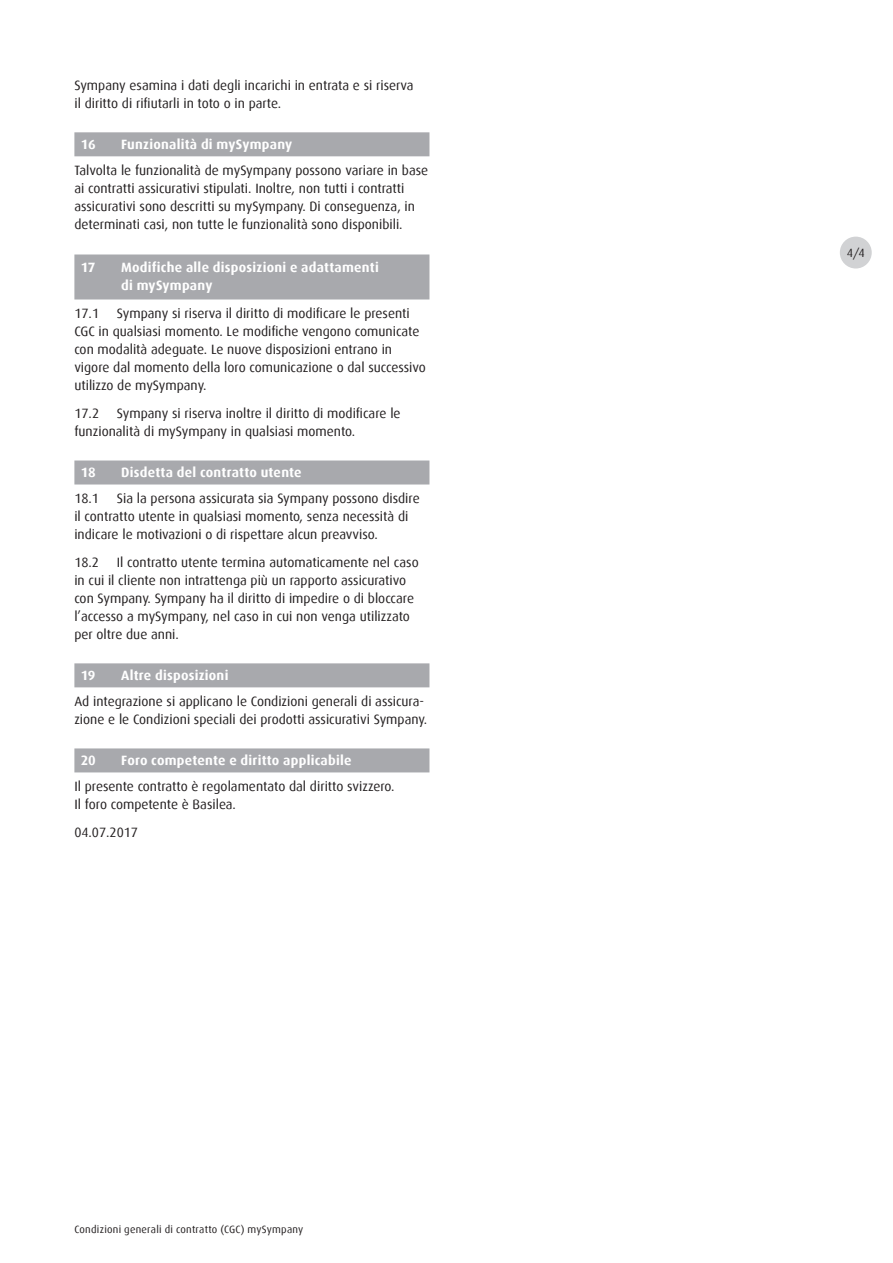
<style>
.page{position:relative;width:893px;height:1263px;background:#fff}
.page>*{position:absolute;margin:0;border:0;box-sizing:border-box;transform-origin:0 0}
.t1{font:13.5px/18px "Dax";color:#231f20}
.t2{font:700 13.5px/18px "Dax";letter-spacing:.02em;color:#fff}
.t3{font:12px "Dax";color:#231f20}
.t4{font:10.5px "Dax";letter-spacing:.025em;color:#231f20}
</style>
<div class="page">
<div style="left:74px;top:132px;width:355px;height:24px;background:#a8a9ad"></div>
<div style="left:74px;top:254px;width:355px;height:45px;background:#a8a9ad"></div>
<div style="left:74px;top:460px;width:355px;height:24px;background:#a8a9ad"></div>
<div style="left:74px;top:663px;width:355px;height:24px;background:#a8a9ad"></div>
<div style="left:74px;top:748px;width:355px;height:24px;background:#a8a9ad"></div>
<div style="left:840px;top:237px;width:32px;height:31px;background:#d1d2d4;border-radius:50%"></div>
<p class="t1" style="left:74px;top:77px;width:341px">Sympany esamina i dati degli incarichi in entrata e si riserva il diritto di rifiutarli in toto o in parte.</p>
<p class="t2" style="left:81px;top:135px;width:16px">16</p>
<p class="t2" style="left:121px;top:135px;width:173px">Funzionalità di mySympany</p>
<p class="t1" style="left:74px;top:162px;width:355px">Talvolta le funzionalità de mySympany possono variare in base ai contratti assicurativi stipulati. Inoltre, non tutti i contratti assicurativi sono descritti su mySympany. Di conseguenza, in determinati casi, non tutte le funzionalità sono disponibili.</p>
<p class="t2" style="left:81px;top:259px;width:16px">17</p>
<p class="t2" style="left:121px;top:259px;width:259px">Modifiche alle disposizioni e adattamenti di mySympany</p>
<p class="t1" style="left:74px;top:305px;width:26px">17.1</p>
<p class="t1" style="left:74px;top:305px;width:353px;text-indent:43px">Sympany si riserva il diritto di modificare le presenti CGC in qualsiasi momento. Le modifiche vengono comunicate con modalità adeguate. Le nuove disposizioni entrano in vigore dal momento della loro comunicazione o dal successivo utilizzo de mySympany.</p>
<p class="t1" style="left:74px;top:405px;width:26px">17.2</p>
<p class="t1" style="left:74px;top:405px;width:328px;text-indent:43px">Sympany si riserva inoltre il diritto di modificare le funzionalità di mySympany in qualsiasi momento.</p>
<p class="t2" style="left:81px;top:463px;width:16px">18</p>
<p class="t2" style="left:121px;top:463px;width:182px">Disdetta del contratto utente</p>
<p class="t1" style="left:74px;top:490px;width:26px">18.1</p>
<p class="t1" style="left:74px;top:490px;width:347px;text-indent:43px">Sia la persona assicurata sia Sympany possono disdire il contratto utente in qualsiasi momento, senza necessità di indicare le motivazioni o di rispettare alcun preavviso.</p>
<p class="t1" style="left:74px;top:553px;width:26px">18.2</p>
<p class="t1" style="left:74px;top:553px;width:346px;text-indent:43px">Il contratto utente termina automaticamente nel caso in cui il cliente non intrattenga più un rapporto assicurativo con Sympany. Sympany ha il diritto di impedire o di bloccare l’accesso a mySympany, nel caso in cui non venga utilizzato per oltre due anni.</p>
<p class="t2" style="left:81px;top:666px;width:16px">19</p>
<p class="t2" style="left:121px;top:666px;width:109px">Altre disposizioni</p>
<p class="t1" style="left:74px;top:693px;width:354px">Ad integrazione si applicano le Condizioni generali di assicura&shy;zione e le Condizioni speciali dei prodotti assicurativi Sympany.</p>
<p class="t2" style="left:81px;top:751px;width:17px">20</p>
<p class="t2" style="left:121px;top:751px;width:232px">Foro competente e diritto applicabile</p>
<p class="t1" style="left:74px;top:778px;width:322px">Il presente contratto è regolamentato dal diritto svizzero.<br>Il foro competente è Basilea.</p>
<p class="t1" style="left:74px;top:823px;width:65px">04.07.2017</p>
<p class="t4" style="left:74px;top:1224px;width:231px">Condizioni generali di contratto (CGC) mySympany</p>
<p class="t3" style="left:847px;top:246px;width:20px">4/4</p>
</div>
